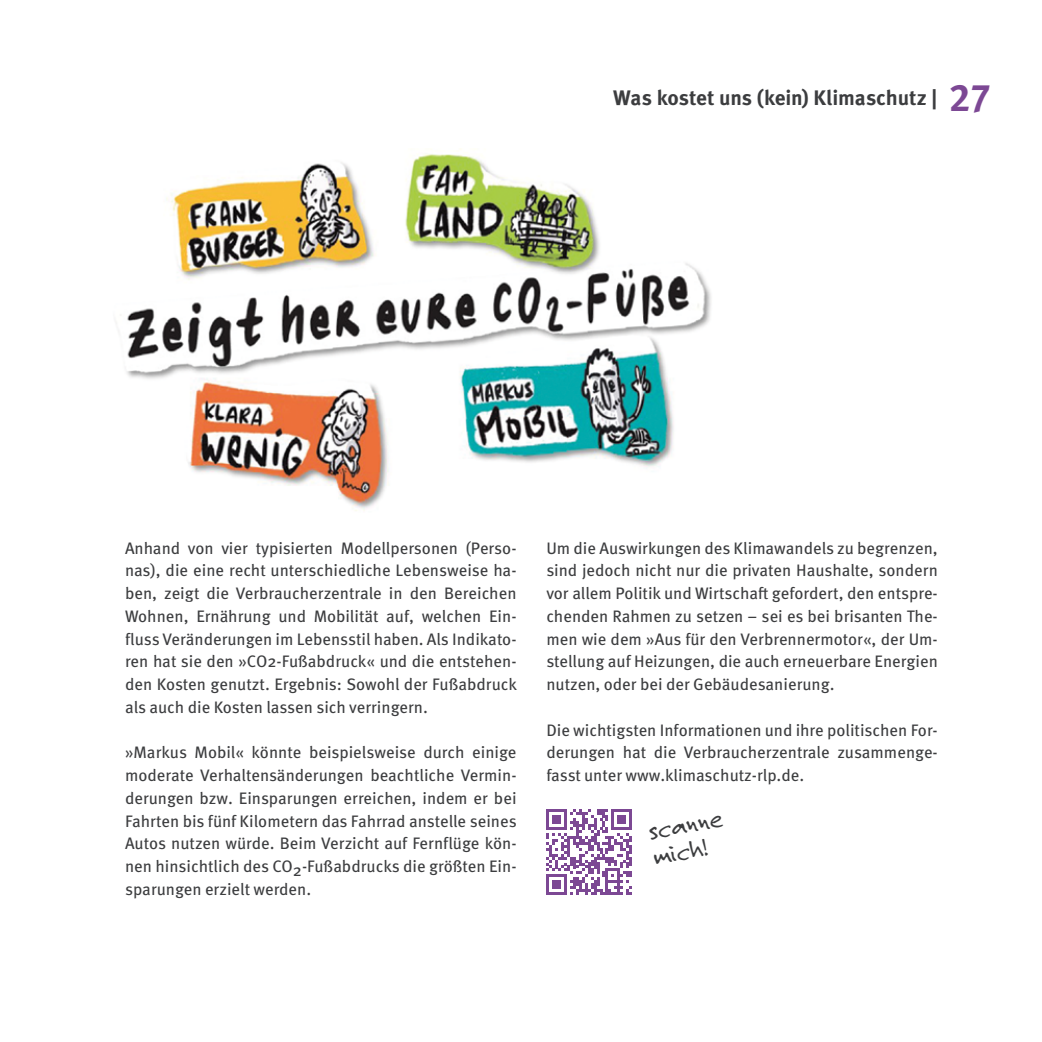
<style>
.page{position:relative;width:1042px;height:1042px;background:#fff}
.page>*{position:absolute;margin:0;border:0;box-sizing:border-box;transform-origin:0 0}
._01_head_01{font:700 38.5px "Meta Pro";color:#7c4894}
.t1{font:26.25px "Felt Tip Roman";color:#3c3d3f}
.t2{font:700 21px "Meta Pro";letter-spacing:-.005em;color:#3c3d3f}
._01_Fließ_95_13{font:16.62px/22.8px "Meta Pro";color:#3c3d3f;text-align:justify}
</style>
<div class="page">
<img style="left:116px;top:149px;width:595px;height:362px">
<svg style="left:546px;top:809px;width:86px;height:86px"></svg>
<p class="t2" style="left:613px;top:82px;width:326px">Was kostet uns (kein) Klimaschutz |</p>
<p class="_01_head_01" style="left:949px;top:67px;width:43px">27</p>
<p class="_01_Fließ_95_13" style="left:125px;top:535px;width:393px">Anhand von vier typisierten Modellpersonen (Perso&shy;nas), die eine recht unterschiedliche Lebensweise ha&shy;ben, zeigt die Verbraucherzentrale in den Bereichen Wohnen, Ernährung und Mobilität auf, welchen Ein&shy;fluss Veränderungen im Lebensstil haben. Als Indikato&shy;ren hat sie den »CO2-Fußabdruck« und die entstehen&shy;den Kosten genutzt. Ergebnis: Sowohl der Fußabdruck als auch die Kosten lassen sich verringern.</p>
<p class="_01_Fließ_95_13" style="left:125px;top:740px;width:393px">»Markus Mobil« könnte beispielsweise durch einige moderate Verhaltensänderungen beachtliche Vermin&shy;derungen bzw. Einsparungen erreichen, indem er bei Fahrten bis fünf Kilometern das Fahrrad anstelle seines Autos nutzen würde. Beim Verzicht auf Fernflüge kön&shy;nen hinsichtlich des CO2-Fußabdrucks die größten Ein&shy;sparungen erzielt werden.</p>
<p class="_01_Fließ_95_13" style="left:546px;top:535px;width:393px">Um die Auswirkungen des Klimawandels zu begrenzen, sind jedoch nicht nur die privaten Haushalte, sondern vor allem Politik und Wirtschaft gefordert, den entspre&shy;chenden Rahmen zu setzen – sei es bei brisanten The&shy;men wie dem »Aus für den Verbrennermotor«, der Um&shy;stellung auf Heizungen, die auch erneuerbare Energien nutzen, oder bei der Gebäudesanierung.</p>
<p class="_01_Fließ_95_13" style="left:546px;top:717px;width:393px">Die wichtigsten Informationen und ihre politischen For&shy;derungen hat die Verbraucherzentrale zusammenge&shy;fasst unter www.klimaschutz-rlp.de.</p>
<p class="t1" style="left:646px;top:814px;width:77px;rotate:-10deg">scanne</p>
<p class="t1" style="left:650px;top:840px;width:56px;rotate:-10deg">mich!</p>
</div>
